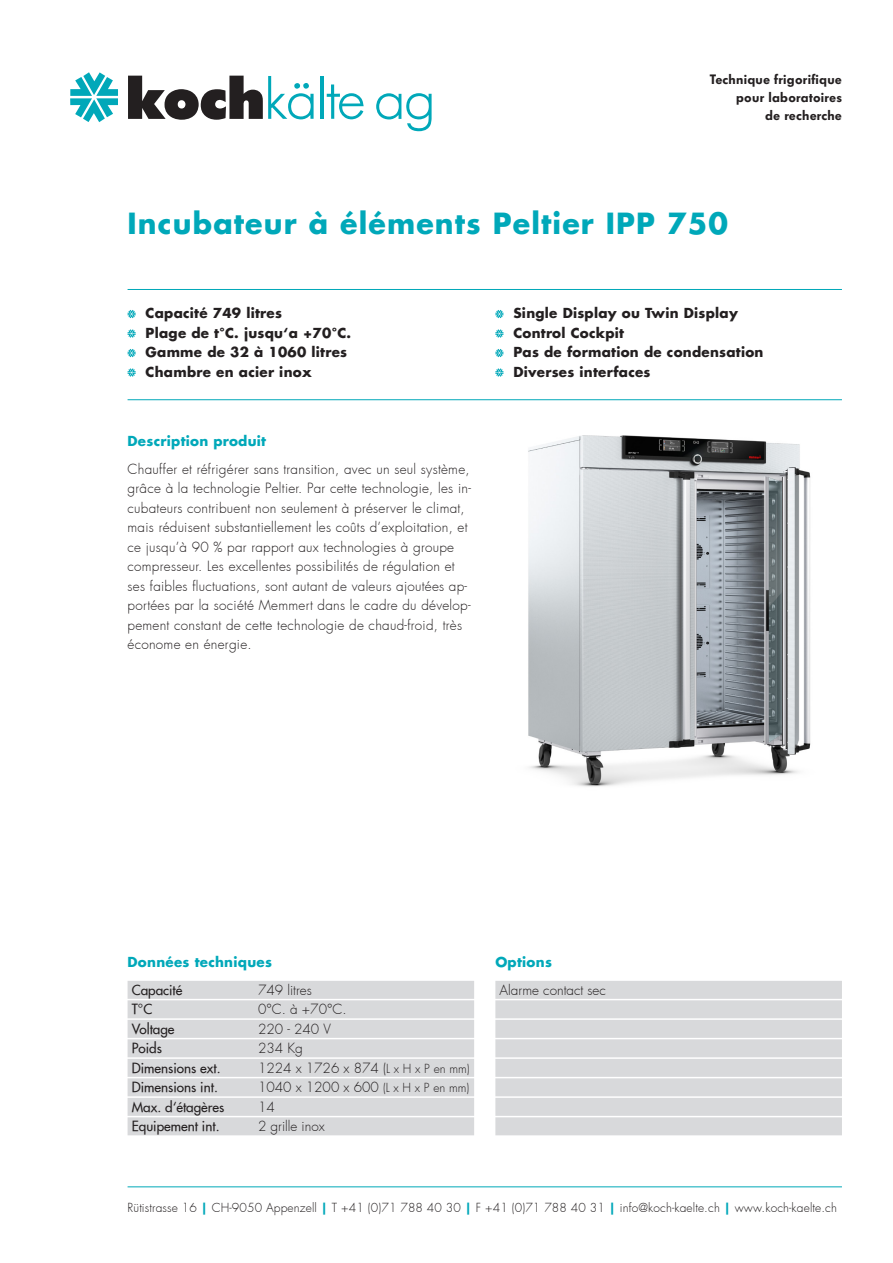
<style>
.page{position:relative;width:893px;height:1263px;background:#fff}
.page>*{position:absolute;margin:0;border:0;box-sizing:border-box;transform-origin:0 0}
.t1{font:700 28.5px "Futura";letter-spacing:.04em;color:#00a8b9}
.t2{font:300 13.5px/19.5px "Futura";letter-spacing:.02em;color:#231f20}
.Aufzählung{font:700 13.5px "Futura";letter-spacing:.02em;color:#231f20}
.t3{font:300 13.5px "Futura";color:#231f20}
.t4{font:500 13.5px "Futura";color:#231f20}
.t5{font:600 13.5px/18px "Futura BQ";letter-spacing:.02em;color:#231f20;text-align:right}
.t6{font:700 13.5px "Futura";letter-spacing:.02em;color:#00a8b9}
.t7{font:300 12px "Futura";letter-spacing:.01em;color:#231f20}
.s1{font-size:12px}
.s2{font-weight:700;color:#00a8b9}
</style>
<div class="page">
<img style="left:528px;top:436px;width:283px;height:351px">
<svg style="left:128px;top:310px;width:8px;height:8px"></svg>
<svg style="left:128px;top:329px;width:8px;height:9px"></svg>
<svg style="left:128px;top:349px;width:8px;height:8px"></svg>
<svg style="left:128px;top:368px;width:8px;height:9px"></svg>
<svg style="left:495px;top:310px;width:8px;height:8px"></svg>
<svg style="left:495px;top:329px;width:8px;height:9px"></svg>
<svg style="left:495px;top:349px;width:8px;height:8px"></svg>
<svg style="left:495px;top:368px;width:8px;height:9px"></svg>
<svg style="left:70px;top:72px;width:48px;height:50px"></svg>
<svg style="left:128px;top:76px;width:186px;height:44px"></svg>
<hr style="left:320px;top:76px;width:3px;height:43px;background:#00a8b9">
<svg style="left:327px;top:84px;width:37px;height:35px"></svg>
<svg style="left:376px;top:93px;width:56px;height:38px"></svg>
<hr style="left:128px;top:289px;width:714px;height:1px;background:#00a8b9">
<hr style="left:128px;top:399px;width:714px;height:1px;background:#00a8b9">
<hr style="left:128px;top:1186px;width:714px;height:1px;background:#00a8b9">
<div style="left:495px;top:981px;width:347px;height:18px;background:#d8d9db"></div>
<div style="left:495px;top:1000px;width:347px;height:18px;background:#d8d9db"></div>
<div style="left:495px;top:1020px;width:347px;height:18px;background:#d8d9db"></div>
<div style="left:495px;top:1039px;width:347px;height:18px;background:#d8d9db"></div>
<div style="left:495px;top:1059px;width:347px;height:18px;background:#d8d9db"></div>
<div style="left:495px;top:1078px;width:347px;height:18px;background:#d8d9db"></div>
<div style="left:495px;top:1098px;width:347px;height:18px;background:#d8d9db"></div>
<div style="left:495px;top:1117px;width:347px;height:18px;background:#d8d9db"></div>
<div style="left:128px;top:981px;width:346px;height:18px;background:#d8d9db"></div>
<div style="left:128px;top:1000px;width:346px;height:18px;background:#d8d9db"></div>
<div style="left:128px;top:1020px;width:346px;height:18px;background:#d8d9db"></div>
<div style="left:128px;top:1039px;width:346px;height:18px;background:#d8d9db"></div>
<div style="left:128px;top:1059px;width:346px;height:18px;background:#d8d9db"></div>
<div style="left:128px;top:1078px;width:346px;height:18px;background:#d8d9db"></div>
<div style="left:128px;top:1098px;width:346px;height:18px;background:#d8d9db"></div>
<div style="left:128px;top:1117px;width:346px;height:18px;background:#d8d9db"></div>
<p class="t5" style="left:710px;top:71px;width:134px">Technique frigorifique pour laboratoires<br>de recherche</p>
<h1 class="t1" style="left:128px;top:204px;width:602px">Incubateur à éléments Peltier IPP 750</h1>
<p class="Aufzählung" style="left:146px;top:304px;width:138px">Capacité 749 litres</p>
<p class="Aufzählung" style="left:146px;top:324px;width:207px">Plage de t°C. jusqu‘a +70°C.</p>
<p class="Aufzählung" style="left:146px;top:343px;width:203px">Gamme de 32 à 1060 litres</p>
<p class="Aufzählung" style="left:146px;top:363px;width:168px">Chambre en acier inox</p>
<p class="t6" style="left:128px;top:432px;width:140px">Description produit</p>
<p class="t2" style="left:128px;top:460px;width:345px">Chauffer et réfrigérer sans transition, avec un seul système, grâce à la technologie Peltier. Par cette technologie, les in&shy;cubateurs contribuent non seulement à préserver le climat, mais réduisent substantiellement les coûts d’exploitation, et ce jusqu’à 90 % par rapport aux technologies à groupe compresseur. Les excellentes possibilités de régulation et ses faibles fluctuations, sont autant de valeurs ajoutées ap&shy;portées par la société Memmert dans le cadre du dévelop&shy;pement constant de cette technologie de chaud-froid, très économe en énergie.</p>
<p class="Aufzählung" style="left:513px;top:304px;width:226px">Single Display ou Twin Display</p>
<p class="Aufzählung" style="left:513px;top:324px;width:112px">Control Cockpit</p>
<p class="Aufzählung" style="left:513px;top:343px;width:252px">Pas de formation de condensation</p>
<p class="Aufzählung" style="left:513px;top:363px;width:139px">Diverses interfaces</p>
<p class="t6" style="left:128px;top:953px;width:146px">Données techniques</p>
<p class="t4" style="left:132px;top:981px;width:52px">Capacité</p>
<p class="t3" style="left:258px;top:982px;width:55px">749 litres</p>
<p class="t4" style="left:132px;top:1001px;width:22px">T°C</p>
<p class="t2" style="left:258px;top:1000px;width:90px">0°C. à +70°C.</p>
<p class="t4" style="left:132px;top:1020px;width:44px">Voltage</p>
<p class="t2" style="left:258px;top:1019px;width:74px">220 - 240 V</p>
<p class="t4" style="left:132px;top:1040px;width:32px">Poids</p>
<p class="t2" style="left:258px;top:1039px;width:46px">234 Kg</p>
<p class="t4" style="left:132px;top:1059px;width:90px">Dimensions ext.</p>
<p class="t3" style="left:258px;top:1060px;width:213px">1224 x 1726 x 874 (<span class="s1">L x H x P en mm)</span></p>
<p class="t4" style="left:132px;top:1079px;width:88px">Dimensions int.</p>
<p class="t3" style="left:258px;top:1079px;width:213px">1040 x 1200 x 600 <span class="s1">(L x H x P en mm)</span></p>
<p class="t4" style="left:132px;top:1098px;width:94px">Max. d‘étagères</p>
<p class="t2" style="left:258px;top:1097px;width:18px">14</p>
<p class="t4" style="left:132px;top:1118px;width:89px">Equipement int.</p>
<p class="t3" style="left:258px;top:1118px;width:68px">2 grille inox</p>
<p class="t6" style="left:495px;top:953px;width:58px">Options</p>
<p class="t3" style="left:500px;top:982px;width:108px">Alarme contact sec</p>
<p class="t7" style="left:128px;top:1200px;width:711px">Rütistrasse 16 <span class="s2">|</span> CH-9050 Appenzell <span class="s2">|</span> T +41 (0)71 788 40 30 <span class="s2">|</span> F +41 (0)71 788 40 31 <span class="s2">|</span> info@koch-kaelte.ch <span class="s2">|</span> www.koch-kaelte.ch</p>
</div>
